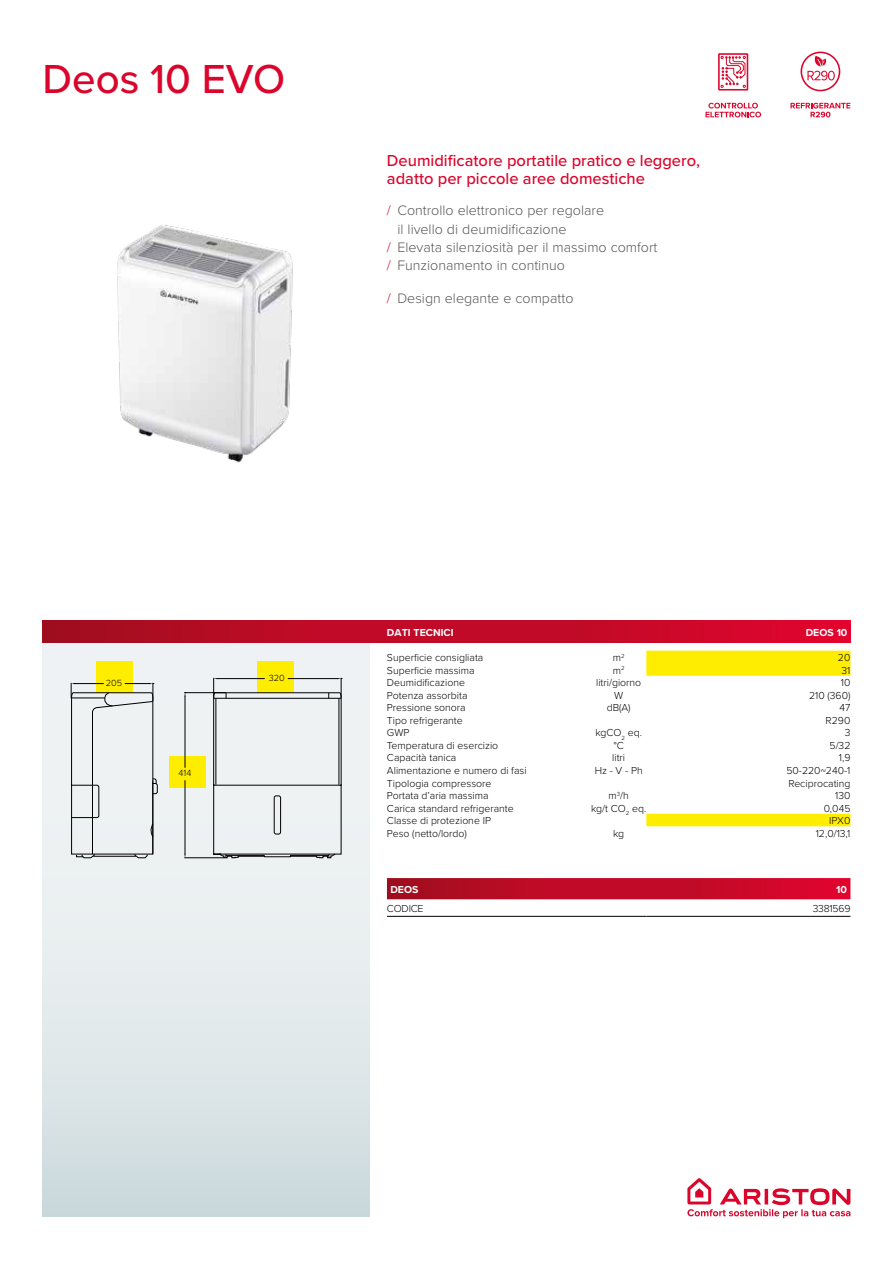
<style>
.page{position:relative;width:893px;height:1263px;background:#fff}
.page>*{position:absolute;margin:0;border:0;box-sizing:border-box;transform-origin:0 0}
.t1{font:500 42px "Proxima Nova";color:#db052c}
.t2{font:500 16.5px/18px "Proxima Nova";color:#db052c}
.t3{font:300 14.25px "Proxima Nova";color:#575756}
.t4{font:300 10.5px "Proxima Nova";color:#000}
.t5{font:700 10.5px "Proxima Nova";color:#fff}
.t6{font:300 10.5px "Proxima Nova";letter-spacing:-.02em;color:#000}
.t7{font:300 9.3px "Proxima Nova";color:#010202}
.s1{color:#db052c}
</style>
<div class="page">
<div style="left:43px;top:642px;width:327px;height:574px;background:linear-gradient(to bottom,#f6f8f9,#d4dfe2)"></div>
<div style="left:43px;top:621px;width:807px;height:21px;background:linear-gradient(to right,#a50e20,#dc062d)"></div>
<svg style="left:687px;top:1178px;width:163px;height:40px"></svg>
<div style="left:96px;top:661px;width:37px;height:32px;background:#ffed00"></div>
<div style="left:257px;top:661px;width:37px;height:32px;background:#ffed00"></div>
<div style="left:169px;top:756px;width:37px;height:31px;background:#ffed00"></div>
<hr style="left:387px;top:916px;width:259px;height:1px;background:#000">
<hr style="left:646px;top:916px;width:204px;height:1px;background:#000">
<svg style="left:646px;top:651px;width:204px;height:175px"></svg>
<svg style="left:387px;top:878px;width:463px;height:21px;background:#c00a27"></svg>
<hr style="left:185px;top:857px;width:39px;height:1px;background:#000">
<hr style="left:185px;top:692px;width:41px;height:1px;background:#000">
<hr style="left:185px;top:780px;width:1px;height:74px;background:#000">
<hr style="left:185px;top:697px;width:1px;height:70px;background:#000">
<svg style="left:213px;top:678px;width:129px;height:180px;background:#dfe2de"></svg>
<svg style="left:70px;top:683px;width:88px;height:175px;background:#dee1dd"></svg>
<hr style="left:93px;top:856px;width:43px;height:1px;background:#000">
<img style="left:117px;top:225px;width:176px;height:238px">
<div style="left:800px;top:52px;width:40px;height:39px;border:2px solid #db052c;border-radius:50%"></div>
<svg style="left:807px;top:56px;width:28px;height:24px"></svg>
<svg style="left:790px;top:103px;width:60px;height:14px"></svg>
<div style="left:718px;top:53px;width:30px;height:38px;border:2px solid #db052c"></div>
<svg style="left:721px;top:56px;width:25px;height:32px"></svg>
<svg style="left:705px;top:103px;width:56px;height:14px"></svg>
<h1 class="t1" style="left:43px;top:47px;width:244px">Deos 10 EVO</h1>
<h2 class="t2" style="left:387px;top:151px;width:315px">Deumidificatore portatile pratico e leggero, adatto per piccole aree domestiche</h2>
<h3 class="t3" style="left:387px;top:200px;width:219px"><span class="s1">/</span> Controllo elettronico per regolare</h3>
<h3 class="t3" style="left:397px;top:218px;width:171px">il livello di deumidificazione</h3>
<h3 class="t3" style="left:387px;top:237px;width:272px"><span class="s1">/</span> Elevata silenziosità per il massimo comfort</h3>
<h3 class="t3" style="left:387px;top:255px;width:179px"><span class="s1">/</span> Funzionamento in continuo</h3>
<h3 class="t3" style="left:387px;top:288px;width:188px"><span class="s1">/</span> Design elegante e compatto</h3>
<p class="t7" style="left:106px;top:678px;width:18px">205</p>
<p class="t7" style="left:179px;top:769px;width:14px">414</p>
<p class="t7" style="left:269px;top:673px;width:18px">320</p>
<p class="t5" style="left:387px;top:624px;width:68px">DATI TECNICI</p>
<p class="t5" style="left:806px;top:624px;width:43px">DEOS 10</p>
<p class="t4" style="left:387px;top:650px;width:98px">Superficie consigliata</p>
<p class="t4" style="left:613px;top:650px;width:13px">m<sup>2</sup></p>
<p class="t4" style="left:838px;top:650px;width:14px">20</p>
<p class="t4" style="left:387px;top:662px;width:89px">Superficie massima</p>
<p class="t4" style="left:613px;top:662px;width:13px">m<sup>2</sup></p>
<p class="t4" style="left:841px;top:662px;width:10px">31</p>
<p class="t4" style="left:387px;top:675px;width:80px">Deumidificazione</p>
<p class="t4" style="left:596px;top:675px;width:47px">litri/giorno</p>
<p class="t4" style="left:841px;top:675px;width:11px">10</p>
<p class="t4" style="left:387px;top:687px;width:82px">Potenza assorbita</p>
<p class="t4" style="left:614px;top:687px;width:11px">W</p>
<p class="t4" style="left:809px;top:687px;width:43px">210 (360)</p>
<p class="t4" style="left:387px;top:700px;width:80px">Pressione sonora</p>
<p class="t4" style="left:607px;top:700px;width:26px">dB(A)</p>
<p class="t4" style="left:839px;top:700px;width:12px">47</p>
<p class="t4" style="left:387px;top:712px;width:77px">Tipo refrigerante</p>
<p class="t4" style="left:826px;top:712px;width:26px">R290</p>
<p class="t4" style="left:387px;top:725px;width:24px">GWP</p>
<p class="t4" style="left:595px;top:725px;width:48px">kgCO<sub>2</sub> eq.</p>
<p class="t4" style="left:845px;top:725px;width:7px">3</p>
<p class="t4" style="left:387px;top:737px;width:113px">Temperatura di esercizio</p>
<p class="t4" style="left:614px;top:737px;width:12px">°C</p>
<p class="t4" style="left:830px;top:737px;width:22px">5/32</p>
<p class="t4" style="left:387px;top:750px;width:71px">Capacità tanica</p>
<p class="t4" style="left:612px;top:750px;width:14px">litri</p>
<p class="t4" style="left:839px;top:750px;width:13px">1,9</p>
<p class="t4" style="left:387px;top:763px;width:141px">Alimentazione e numero di fasi</p>
<p class="t4" style="left:595px;top:763px;width:49px">Hz - V - Ph</p>
<p class="t4" style="left:786px;top:763px;width:66px">50-220~240-1</p>
<p class="t4" style="left:387px;top:775px;width:106px">Tipologia compressore</p>
<p class="t4" style="left:788px;top:775px;width:64px">Reciprocating</p>
<p class="t4" style="left:387px;top:788px;width:103px">Portata d’aria massima</p>
<p class="t4" style="left:609px;top:788px;width:22px">m<sup>3</sup>/h</p>
<p class="t4" style="left:835px;top:788px;width:17px">130</p>
<p class="t4" style="left:387px;top:800px;width:128px">Carica standard refrigerante</p>
<p class="t4" style="left:591px;top:800px;width:57px">kg/t CO<sub>2</sub> eq.</p>
<p class="t4" style="left:824px;top:800px;width:28px">0,045</p>
<p class="t4" style="left:387px;top:813px;width:106px">Classe di protezione IP</p>
<p class="t4" style="left:829px;top:813px;width:23px">IPX0</p>
<p class="t4" style="left:387px;top:825px;width:82px">Peso (netto/lordo)</p>
<p class="t4" style="left:613px;top:825px;width:13px">kg</p>
<p class="t4" style="left:816px;top:825px;width:36px">12,0/13,1</p>
<p class="t5" style="left:390px;top:881px;width:29px">DEOS</p>
<p class="t5" style="left:836px;top:881px;width:12px">10</p>
<p class="t4" style="left:387px;top:901px;width:38px">CODICE</p>
<p class="t6" style="left:813px;top:901px;width:39px">3381569</p>
</div>
